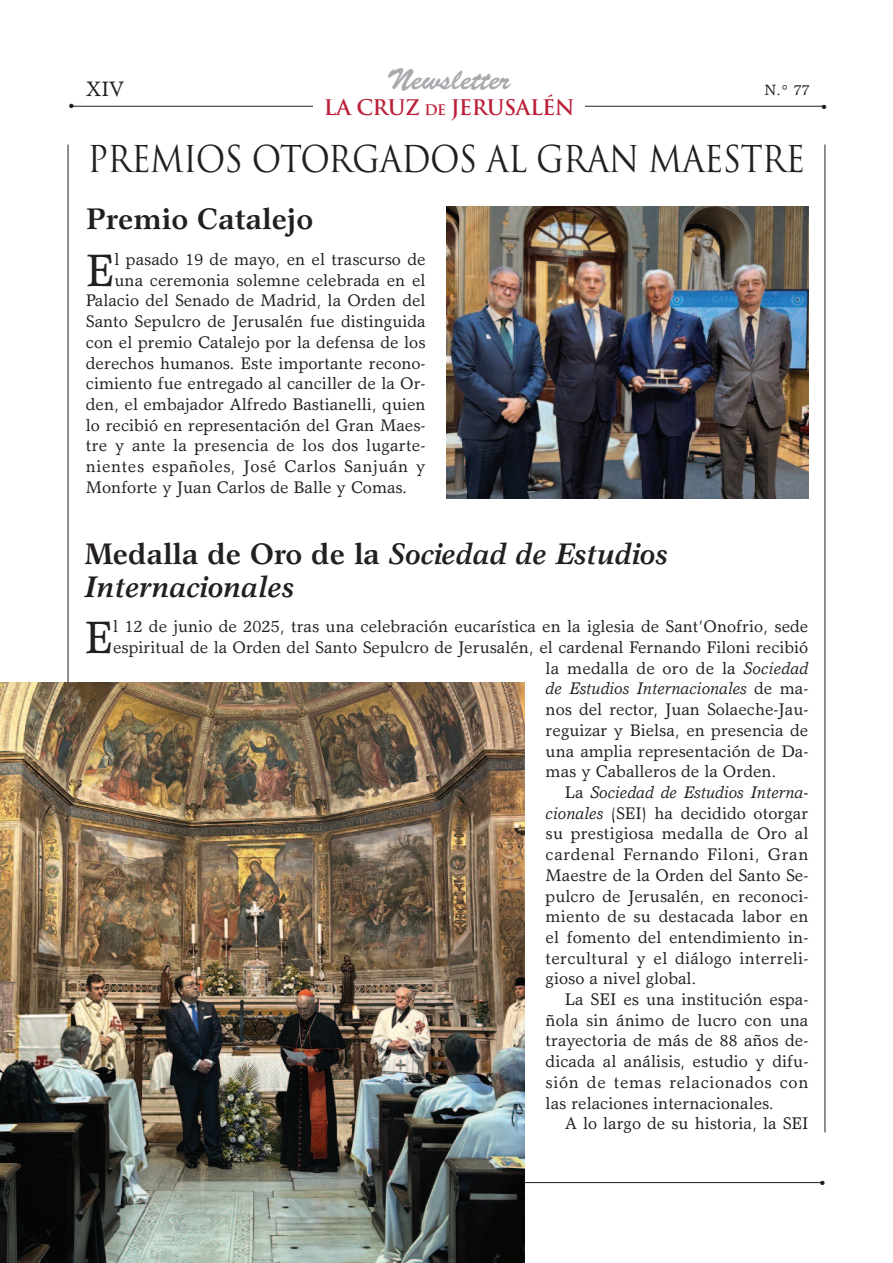
<style>
.page{position:relative;width:893px;height:1263px;background:#fff}
.page>*{position:absolute;margin:0;border:0;box-sizing:border-box;transform-origin:0 0}
.t1{font:45.75px "Garth Graphic";color:#231f20}
.t2{font:36px "Trajan";letter-spacing:-.025em;color:#231f20;scale:.9 1}
.t3{font:italic 700 30px/33px "Garth Graphic";color:#231f20;scale:.95 1}
.t4{font:700 30px "Garth Graphic";color:#231f20;scale:.95 1}
.t5{font:30px "Brush Script";color:#a8a9ad}
.t6{font:700 21px "Trajan";letter-spacing:-.025em;color:#bb1f39}
.t7{font:21px "Garth Graphic";color:#231f20}
.t8{font:16.95px "Garth Graphic";color:#231f20}
.t9{font:16.95px "Garth Graphic";letter-spacing:.035em;color:#231f20}
.t10{font:italic 16.95px "Garth Graphic";color:#231f20}
.t11{font:15px "Garth Graphic";color:#231f20}
.t12{font:6px "Zapf Dingbats";color:#231f20}
.s1{font-size:14.25px}
.s2{font-style:normal}
.s3{font-style:italic}
</style>
<div class="page">
<hr style="left:68px;top:145px;width:1px;height:987px;background:#231f20">
<hr style="left:825px;top:145px;width:1px;height:987px;background:#231f20">
<hr style="left:69px;top:1182px;width:754px;height:1px;background:#231f20">
<img style="left:447px;top:207px;width:361px;height:291px">
<img style="left:0;top:682px;width:525px;height:581px">
<hr style="left:71px;top:106px;width:754px;height:1px;background:#231f20">
<div style="left:314px;top:99px;width:271px;height:30px;background:#fff"></div>
<h3 class="t5" style="left:387px;top:67px;width:125px">Newsletter</h3>
<p class="t7" style="left:86px;top:81px;width:40px">XIV</p>
<p class="t11" style="left:764px;top:85px;width:46px">N.° 77</p>
<p class="t6" style="left:324px;top:95px;width:252px">LA CRuz <span class="s1">DE</span> JERUSALÉN</p>
<p class="t12" style="left:69px;top:103px;width:6px">●</p>
<p class="t12" style="left:822px;top:103px;width:6px">●</p>
<h2 class="t2" style="left:88px;top:138px;width:799px">PREMIOS OTORGADOS AL GRAN MAESTRE</h2>
<h3 class="t4" style="left:86px;top:208px;width:241px">Premio Catalejo</h3>
<h1 class="t1" style="left:86px;top:253px;width:30px">E</h1>
<p class="t8" style="left:115px;top:253px;width:312px">l pasado 19 de mayo, en el trascurso de</p>
<p class="t8" style="left:115px;top:274px;width:312px">una ceremonia solemne celebrada en el</p>
<p class="t8" style="left:86px;top:294px;width:341px">Palacio del Senado de Madrid, la Orden del</p>
<p class="t8" style="left:86px;top:315px;width:341px">Santo Sepulcro de Jerusalén fue distinguida</p>
<p class="t8" style="left:86px;top:336px;width:341px">con el premio Catalejo por la defensa de los</p>
<p class="t8" style="left:86px;top:356px;width:341px">derechos humanos. Este importante recono-</p>
<p class="t8" style="left:86px;top:377px;width:341px">cimiento fue entregado al canciller de la Or-</p>
<p class="t8" style="left:86px;top:398px;width:341px">den, el embajador Alfredo Bastianelli, quien</p>
<p class="t8" style="left:86px;top:418px;width:341px">lo recibió en representación del Gran Maes-</p>
<p class="t8" style="left:86px;top:439px;width:341px">tre y ante la presencia de los dos lugarte-</p>
<p class="t9" style="left:86px;top:460px;width:341px">nientes españoles, José Carlos Sanjuán y</p>
<p class="t8" style="left:86px;top:481px;width:323px">Monforte y Juan Carlos de Balle y Comas.</p>
<h3 class="t3" style="left:84px;top:540px;width:615px"><span class="s2">Medalla de Oro de la</span> Sociedad de Estudios<br>Internacionales</h3>
<h1 class="t1" style="left:84px;top:620px;width:30px">E</h1>
<p class="t8" style="left:113px;top:620px;width:697px">l 12 de junio de 2025, tras una celebración eucarística en la iglesia de Sant’Onofrio, sede</p>
<p class="t8" style="left:113px;top:641px;width:697px">espiritual de la Orden del Santo Sepulcro de Jerusalén, el cardenal Fernando Filoni recibió</p>
<p class="t8" style="left:546px;top:662px;width:264px">la medalla de oro de la <span class="s3">Sociedad</span></p>
<p class="t10" style="left:546px;top:682px;width:264px">de Estudios Internacionales <span class="s2">de ma-</span></p>
<p class="t8" style="left:546px;top:703px;width:264px">nos del rector, Juan Solaeche-Jau-</p>
<p class="t8" style="left:546px;top:724px;width:264px">reguizar y Bielsa, en presencia de</p>
<p class="t8" style="left:546px;top:744px;width:264px">una amplia representación de Da-</p>
<p class="t8" style="left:546px;top:765px;width:232px">mas y Caballeros de la Orden.</p>
<p class="t10" style="left:565px;top:786px;width:245px"><span class="s2">La</span> Sociedad de Estudios Interna-</p>
<p class="t8" style="left:546px;top:806px;width:264px"><span class="s3">cionales</span> (SEI) ha decidido otorgar</p>
<p class="t8" style="left:546px;top:827px;width:264px">su prestigiosa medalla de Oro al</p>
<p class="t9" style="left:546px;top:848px;width:264px">cardenal Fernando Filoni, Gran</p>
<p class="t8" style="left:546px;top:869px;width:264px">Maestre de la Orden del Santo Se-</p>
<p class="t8" style="left:546px;top:889px;width:264px">pulcro de Jerusalén, en reconoci-</p>
<p class="t8" style="left:546px;top:910px;width:264px">miento de su destacada labor en</p>
<p class="t8" style="left:546px;top:931px;width:264px">el fomento del entendimiento in-</p>
<p class="t8" style="left:546px;top:951px;width:264px">tercultural y el diálogo interreli-</p>
<p class="t8" style="left:546px;top:972px;width:152px">gioso a nivel global.</p>
<p class="t8" style="left:565px;top:993px;width:245px">La SEI es una institución espa-</p>
<p class="t8" style="left:546px;top:1013px;width:264px">ñola sin ánimo de lucro con una</p>
<p class="t8" style="left:546px;top:1034px;width:264px">trayectoria de más de 88 años de-</p>
<p class="t8" style="left:546px;top:1055px;width:264px">dicada al análisis, estudio y difu-</p>
<p class="t9" style="left:546px;top:1076px;width:264px">sión de temas relacionados con</p>
<p class="t8" style="left:546px;top:1096px;width:230px">las relaciones internacionales.</p>
<p class="t8" style="left:565px;top:1117px;width:245px">A lo largo de su historia, la SEI</p>
<p class="t12" style="left:820px;top:1179px;width:6px">●</p>
</div>
